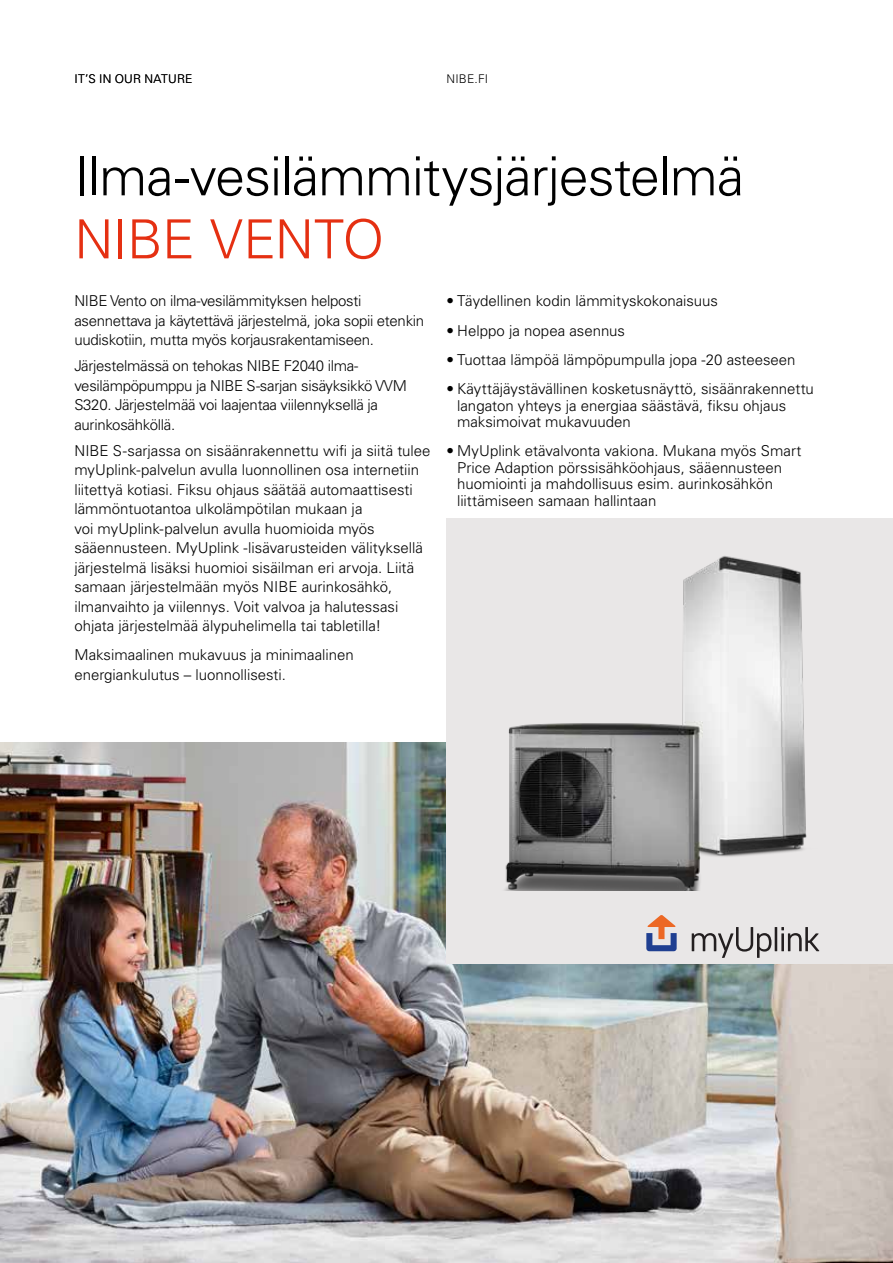
<style>
.page{position:relative;width:893px;height:1263px;background:#fff}
.page>*{position:absolute;margin:0;border:0;box-sizing:border-box;transform-origin:0 0}
.t1{font:300 54px "Univers LT Pro 45";letter-spacing:-.02em;color:#000}
.t2{font:300 54px "Univers LT Pro 45";letter-spacing:-.015em;color:#e53012}
.t3{font:300 15px/19.5px "Univers LT Pro 45";letter-spacing:-.005em;color:#000}
.t4{font:300 12px "Univers LT Pro 45";letter-spacing:.015em;color:#000}
</style>
<div class="page">
<img style="left:0;top:742px;width:893px;height:521px">
<div style="left:447px;top:519px;width:446px;height:445px;background:#e9e7e7"></div>
<img style="left:504px;top:556px;width:303px;height:335px">
<svg style="left:692px;top:927px;width:79px;height:31px"></svg>
<hr style="left:775px;top:927px;width:2px;height:24px;background:#231f20">
<svg style="left:781px;top:927px;width:38px;height:24px"></svg>
<svg style="left:646px;top:915px;width:31px;height:36px"></svg>
<p class="t4" style="left:74px;top:72px;width:120px">IT’S IN OUR NATURE</p>
<p class="t4" style="left:446px;top:72px;width:43px">NIBE.FI</p>
<h1 class="t1" style="left:74px;top:143px;width:671px">Ilma-vesilämmitysjärjestelmä</h1>
<h1 class="t2" style="left:74px;top:206px;width:311px">NIBE VENTO</h1>
<p class="t3" style="left:74px;top:291px;width:351px">NIBE Vento on ilma-vesilämmityksen helposti asennettava ja käytettävä järjestelmä, joka sopii etenkin uudiskotiin, mutta myös korjausrakentamiseen.</p>
<p class="t3" style="left:74px;top:356px;width:334px">Järjestelmässä on tehokas NIBE F2040 ilma&shy;vesilämpöpumppu ja NIBE S -sarjan sisäyksikkö VVM S320. Järjestelmää voi laajentaa viilennyksellä ja aurinkosähköllä.</p>
<p class="t3" style="left:74px;top:441px;width:358px">NIBE S-sarjassa on sisäänrakennettu wifi ja siitä tulee myUplink-palvelun avulla luonnollinen osa internetiin liitettyä kotiasi. Fiksu ohjaus säätää automaattisesti lämmöntuotantoa ulkolämpötilan mukaan ja<br>voi myUplink-palvelun avulla huomioida myös sääennusteen. MyUplink -lisävarusteiden välityksellä järjestelmä lisäksi huomioi sisäilman eri arvoja. Liitä samaan järjestelmään myös NIBE aurinkosähkö, ilmanvaihto ja viilennys. Voit valvoa ja halutessasi ohjata järjestelmää älypuhelimella tai tabletilla!</p>
<p class="t3" style="left:74px;top:645px;width:281px">Maksimaalinen mukavuus ja minimaalinen energiankulutus – luonnollisesti.</p>
<p class="t3" style="left:446px;top:291px;width:273px">• Täydellinen kodin lämmityskokonaisuus</p>
<p class="t3" style="left:446px;top:321px;width:180px">• Helppo ja nopea asennus</p>
<p class="t3" style="left:446px;top:350px;width:351px">• Tuottaa lämpöä lämpöpumpulla jopa -20 asteeseen</p>
<p class="t3" style="left:457px;top:381px;width:358px;line-height:16.5px;text-indent:-11px">• Käyttäjäystävällinen kosketusnäyttö, sisäänrakennettu langaton yhteys ja energiaa säästävä, fiksu ohjaus maksimoivat mukavuuden</p>
<p class="t3" style="left:457px;top:443px;width:346px;line-height:16.5px;text-indent:-11px">• MyUplink etävalvonta vakiona. Mukana myös Smart Price Adaption pörssisähköohjaus, sääennusteen huomiointi ja mahdollisuus esim. aurinkosähkön liittämiseen samaan hallintaan</p>
</div>
